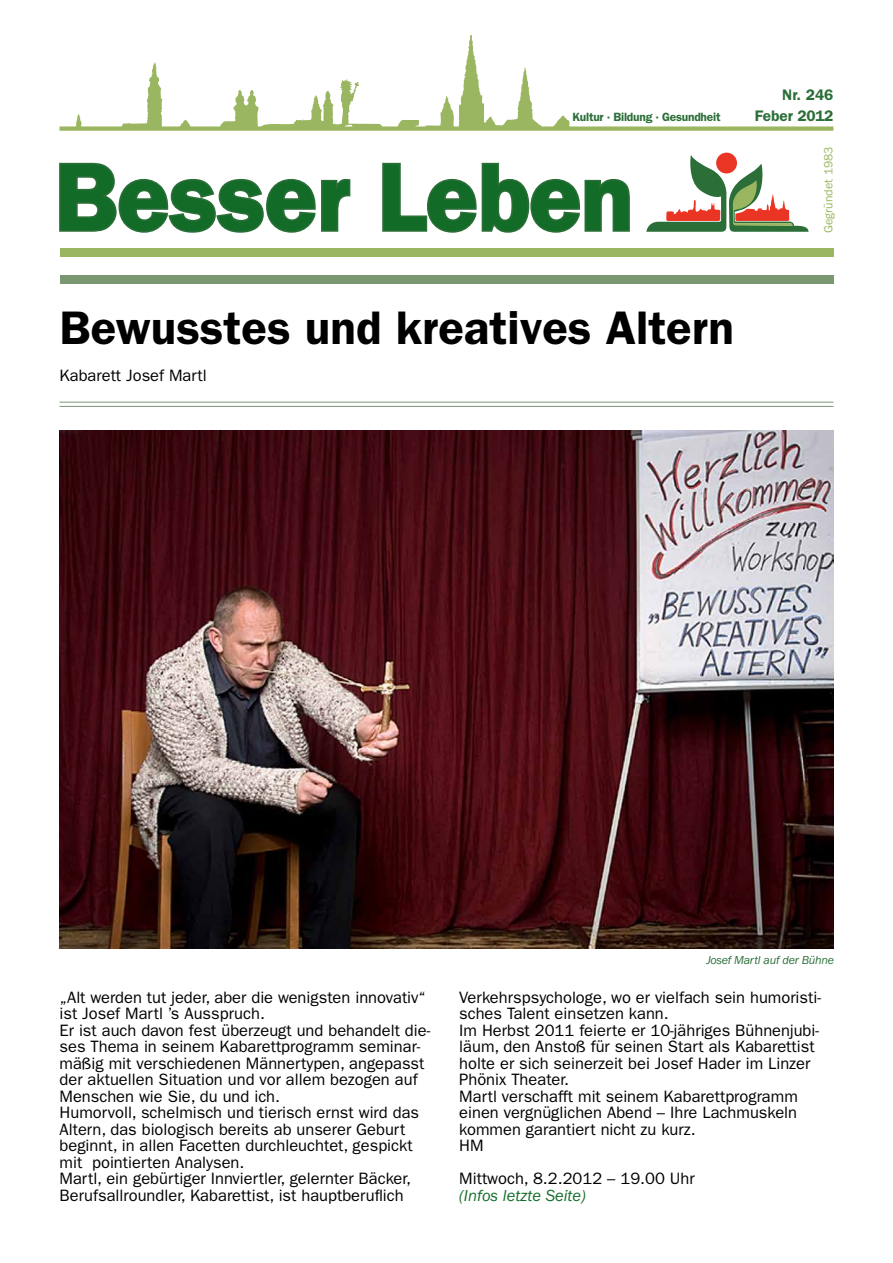
<style>
.page{position:relative;width:893px;height:1263px;background:#fff}
.page>*{position:absolute;margin:0;border:0;box-sizing:border-box;transform-origin:0 0}
.t1{font:600 95.85px "ITC Franklin Gothic Std";color:#126c28}
.t2{font:600 47.25px "ITC Franklin Gothic Std";color:#000}
.t3{font:16.5px/16.5px "ITC Franklin Gothic Std";color:#000}
.t4{font:italic 16.5px "ITC Franklin Gothic Std";color:#126c28}
.t5{font:600 15.3px/21px "ITC Franklin Gothic Std";color:#2b6e38;text-align:right}
.t6{font:600 12px "ITC Franklin Gothic Std";letter-spacing:-.02em;color:#2b6e38}
.t7{font:italic 12px "ITC Franklin Gothic Std";letter-spacing:-.02em;color:#2b6e38}
.t8{font:12px "ITC Franklin Gothic Std";color:#9bb661}
</style>
<div class="page">
<svg style="left:59px;top:162px;width:292px;height:71px"></svg>
<svg style="left:382px;top:162px;width:248px;height:71px"></svg>
<svg style="left:60px;top:35px;width:773px;height:96px"></svg>
<svg style="left:646px;top:153px;width:163px;height:79px"></svg>
<div style="left:60px;top:249px;width:773px;height:8px;background:#9bb661"></div>
<div style="left:60px;top:276px;width:773px;height:8px;background:#7a9772"></div>
<hr style="left:60px;top:402px;width:773px;height:1px;background:#7a9772">
<hr style="left:60px;top:406px;width:773px;height:1px;background:#7a9772">
<img style="left:60px;top:430px;width:773px;height:518px">
<p class="t6" style="left:573px;top:110px;width:149px">Kultur · Bildung · Gesundheit</p>
<h1 class="t1" style="left:55px;top:141px;width:580px">Besser Leben</h1>
<p class="t5" style="left:755px;top:84px;width:80px">Nr. 246<br>Feber 2012</p>
<p class="t8" style="left:821px;top:233px;width:88px;rotate:-90deg">Gegründet 1983</p>
<h2 class="t2" style="left:60px;top:300px;width:676px">Bewusstes und kreatives Altern</h2>
<p class="t3" style="left:60px;top:367px;width:149px">Kabarett Josef Martl</p>
<p class="t7" style="left:706px;top:953px;width:129px">Josef Martl auf der Bühne</p>
<p class="t3" style="left:60px;top:989px;width:372px">„Alt werden tut jeder, aber die wenigsten innovativ“ ist Josef Martl ’s Ausspruch.<br>Er ist auch davon fest überzeugt und behandelt die&shy;ses Thema in seinem Kabarettprogramm seminar&shy;mäßig mit verschiedenen Männertypen, angepasst der aktuellen Situation und vor allem bezogen auf Menschen wie Sie, du und ich.<br>Humorvoll, schelmisch und tierisch ernst wird das Altern, das biologisch bereits ab unserer Geburt beginnt, in allen Facetten durchleuchtet, gespickt mit pointierten Analysen.<br>Martl, ein gebürtiger Innviertler, gelernter Bäcker, Berufsallroundler, Kabarettist, ist hauptberuflich</p>
<p class="t3" style="left:459px;top:989px;width:363px">Verkehrspsychologe, wo er vielfach sein humoristi&shy;sches Talent einsetzen kann.<br>Im Herbst 2011 feierte er 10-jähriges Bühnenjubi&shy;läum, den Anstoß für seinen Start als Kabarettist holte er sich seinerzeit bei Josef Hader im Linzer Phönix Theater.<br>Martl verschafft mit seinem Kabarettprogramm einen vergnüglichen Abend – Ihre Lachmuskeln kommen garantiert nicht zu kurz.<br>HM</p>
<p class="t3" style="left:459px;top:1171px;width:237px">Mittwoch, 8.2.2012 – 19.00 Uhr</p>
<p class="t4" style="left:459px;top:1186px;width:128px">(Infos letzte Seite)</p>
</div>
